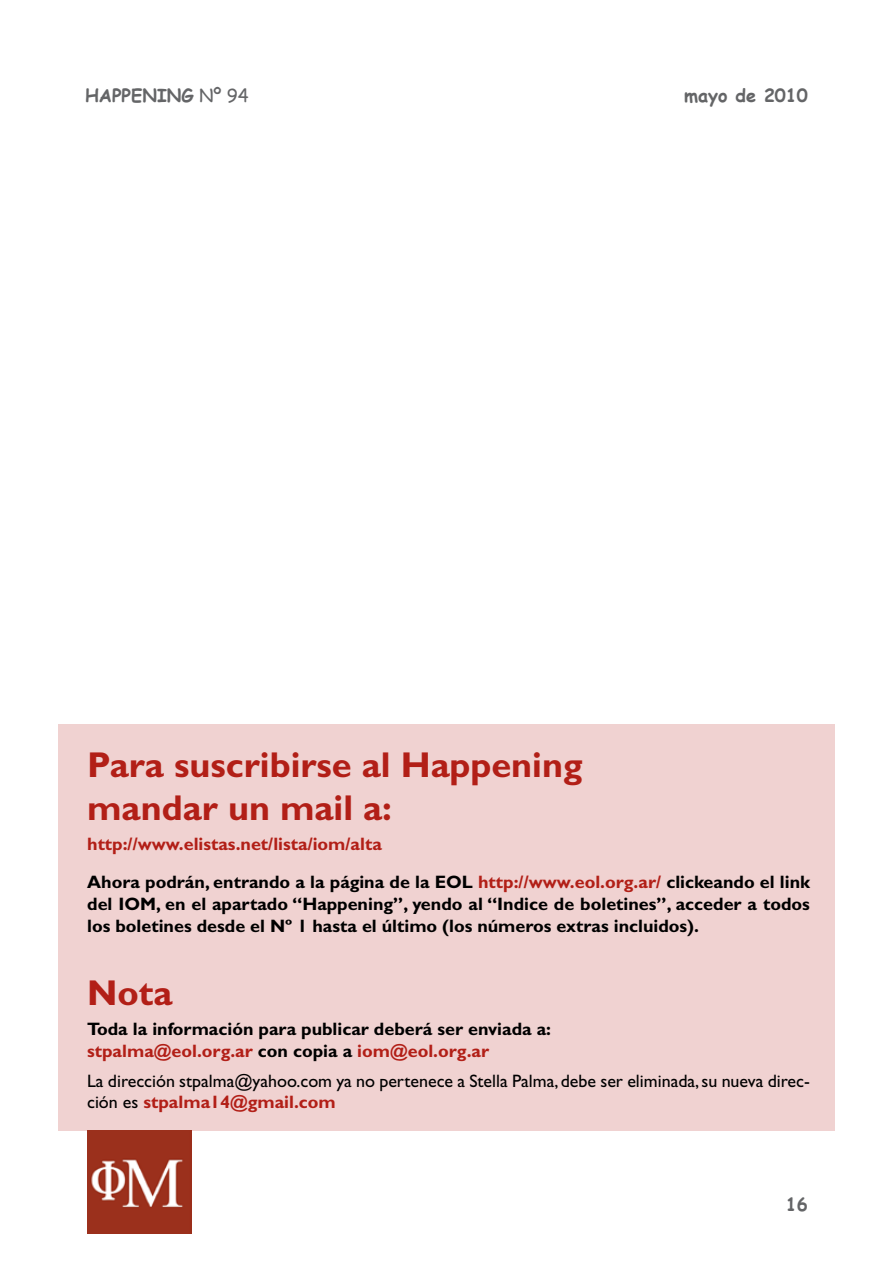
<style>
.page{position:relative;width:893px;height:1263px;background:#fff}
.page>*{position:absolute;margin:0;border:0;box-sizing:border-box;transform-origin:0 0}
.t1{font:700 36px/43.2px "Gill Sans Std";color:#b21f17}
.t2{font:700 18px/21.6px "Gill Sans Std";color:#000}
.t3{font:700 18px/38.5px "Gill Sans Std";color:#b21f17}
.t4{font:18px/21.6px "Gill Sans Std";color:#000}
.t5{font:700 18px "Comic Sans MS";color:#646567}
.s1{font-weight:400}
.s2{color:#000}
.s3{color:#b21f17}
.s4{font-weight:700;color:#b21f17}
</style>
<div class="page">
<div style="left:58px;top:724px;width:777px;height:407px;background:#f0d2d1"></div>
<img style="left:87px;top:1131px;width:105px;height:102px">
<p class="t5" style="left:85px;top:82px;width:165px">HAPPENING <span class="s1">Nº 94</span></p>
<p class="t5" style="left:684px;top:82px;width:125px">mayo de 2010</p>
<h1 class="t1" style="left:87px;top:743px;width:497px">Para suscribirse al Happening mandar un mail a:</h1>
<p class="t3" style="left:87px;top:824px;width:724px">http://www.elistas.net/lista/iom/alta<br><span class="s2">Ahora podrán, entrando a la página de la EOL</span> http://www.eol.org.ar/ <span class="s2">clickeando el link</span></p>
<p class="t2" style="left:87px;top:893px;width:724px">del IOM, en el apartado “Happening”, yendo al “Indice de boletines”, acceder a todos los boletines desde el Nº 1 hasta el último (los números extras incluidos).</p>
<h1 class="t1" style="left:87px;top:971px;width:87px">Nota</h1>
<p class="t2" style="left:87px;top:1018px;width:465px">Toda la información para publicar deberá ser enviada a: <span class="s3">stpalma@eol.org.ar</span> con copia a <span class="s3">iom@eol.org.ar</span></p>
<p class="t4" style="left:87px;top:1070px;width:724px">La dirección stpalma@yahoo.com ya no pertenece a Stella Palma, debe ser eliminada, su nueva direc&shy;ción es <span class="s4">stpalma14@gmail.com</span></p>
<p class="t5" style="left:786px;top:1191px;width:23px">16</p>
</div>
